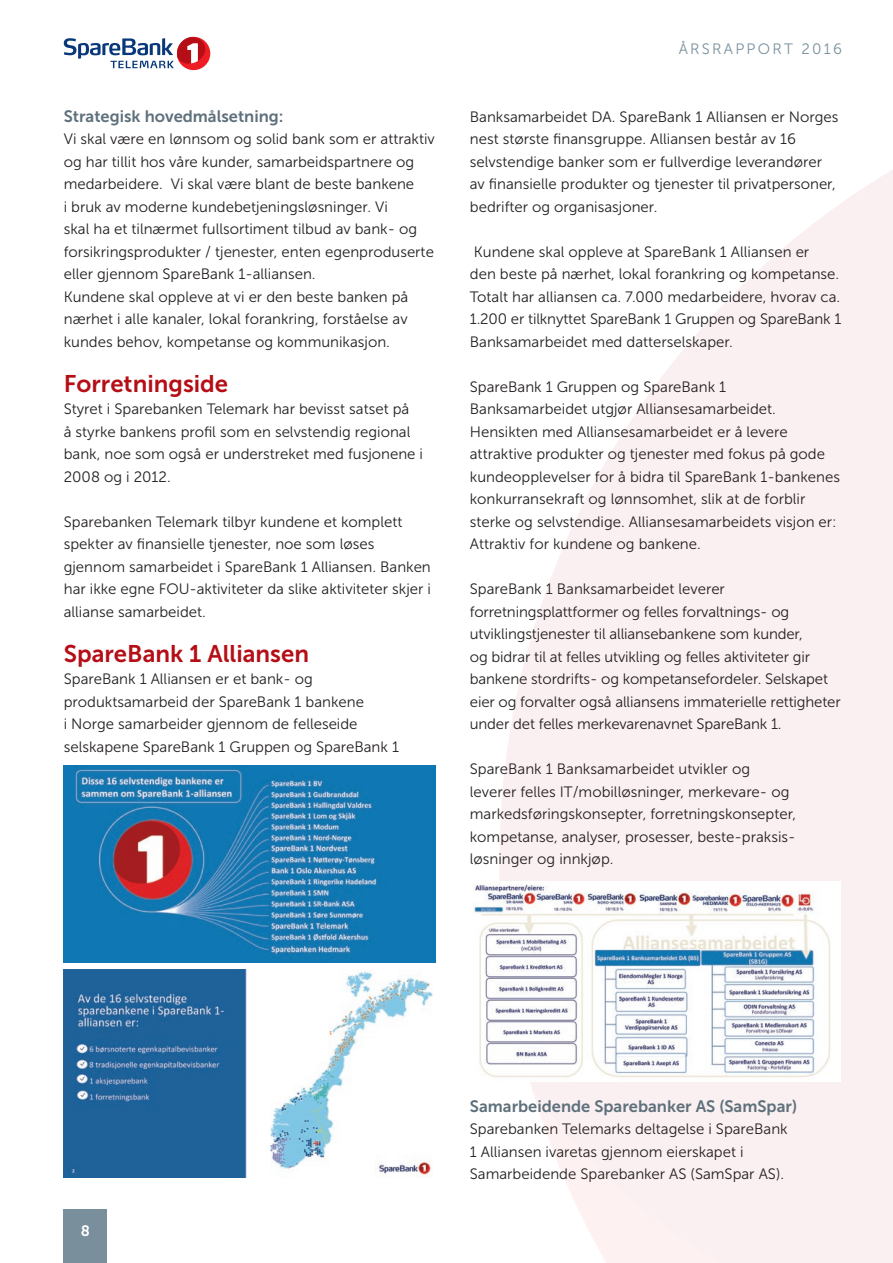
<style>
.page{position:relative;width:893px;height:1263px;background:#fff}
.page>*{position:absolute;margin:0;border:0;box-sizing:border-box;transform-origin:0 0}
.t1{font:24px "Museo Sans 700";color:#b50e16}
.t2{font:16.5px "Museo Sans 700";color:#5e707b}
.t3{font:15px/22.5px "Museo Sans 300";color:#231f20}
.t4{font:15px "Museo Sans 300";letter-spacing:.15em;color:#798f9c}
.t5{font:15px "Museo Sans 700";color:#fff}
</style>
<div class="page">
<div style="left:64px;top:1210px;width:43px;height:53px;background:#798f9c"></div>
<svg style="left:499px;top:170px;width:394px;height:1093px;fill:#faf0f1"></svg>
<div style="left:177px;top:37px;width:33px;height:33px;background:#ee1d23;border-radius:50%"></div>
<svg style="left:64px;top:36px;width:143px;height:32px"></svg>
<img style="left:64px;top:765px;width:372px;height:197px">
<img style="left:64px;top:970px;width:369px;height:208px">
<div style="left:469px;top:881px;width:372px;height:201px;background:#fff"></div>
<img style="left:474px;top:884px;width:357px;height:194px">
<p class="t2" style="left:64px;top:107px;width:221px">Strategisk hovedmålsetning:</p>
<p class="t3" style="left:64px;top:128px;width:373px">Vi skal være en lønnsom og solid bank som er attraktiv og har tillit hos våre kunder, samarbeidspartnere og medarbeidere. Vi skal være blant de beste bankene<br>i bruk av moderne kundebetjeningsløsninger. Vi<br>skal ha et tilnærmet fullsortiment tilbud av bank- og forsikringsprodukter / tjenester, enten egenproduserte eller gjennom SpareBank 1-alliansen.<br>Kundene skal oppleve at vi er den beste banken på nærhet i alle kanaler, lokal forankring, forståelse av kundes behov, kompetanse og kommunikasjon.</p>
<h1 class="t1" style="left:64px;top:370px;width:166px">Forretningside</h1>
<p class="t3" style="left:64px;top:398px;width:361px">Styret i Sparebanken Telemark har bevisst satset på<br>å styrke bankens profil som en selvstendig regional bank, noe som også er understreket med fusjonene i 2008 og i 2012.</p>
<p class="t3" style="left:64px;top:510px;width:369px">Sparebanken Telemark tilbyr kundene et komplett spekter av finansielle tjenester, noe som løses gjennom samarbeidet i SpareBank 1 Alliansen. Banken har ikke egne FOU-aktiviteter da slike aktiviteter skjer i allianse samarbeidet.</p>
<h1 class="t1" style="left:64px;top:640px;width:247px">SpareBank 1 Alliansen</h1>
<p class="t3" style="left:64px;top:668px;width:337px">SpareBank 1 Alliansen er et bank- og produktsamarbeid der SpareBank 1 bankene<br>i Norge samarbeider gjennom de felleseide selskapene SpareBank 1 Gruppen og SpareBank 1</p>
<p class="t4" style="left:679px;top:41px;width:165px">ÅRSRAPPORT 2016</p>
<p class="t3" style="left:470px;top:105px;width:370px">Banksamarbeidet DA. SpareBank 1 Alliansen er Norges nest største finansgruppe. Alliansen består av 16 selvstendige banker som er fullverdige leverandører av finansielle produkter og tjenester til privatpersoner, bedrifter og organisasjoner.</p>
<p class="t3" style="left:470px;top:240px;width:373px">Kundene skal oppleve at SpareBank 1 Alliansen er<br>den beste på nærhet, lokal forankring og kompetanse.<br>Totalt har alliansen ca. 7.000 medarbeidere, hvorav ca.<br>1.200 er tilknyttet SpareBank 1 Gruppen og SpareBank 1<br>Banksamarbeidet med datterselskaper.</p>
<p class="t3" style="left:470px;top:375px;width:372px">SpareBank 1 Gruppen og SpareBank 1<br>Banksamarbeidet utgjør Alliansesamarbeidet.<br>Hensikten med Alliansesamarbeidet er å levere attraktive produkter og tjenester med fokus på gode kundeopplevelser for å bidra til SpareBank 1-bankenes konkurransekraft og lønnsomhet, slik at de forblir sterke og selvstendige. Alliansesamarbeidets visjon er:<br>Attraktiv for kundene og bankene.</p>
<p class="t3" style="left:470px;top:578px;width:372px">SpareBank 1 Banksamarbeidet leverer forretningsplattformer og felles forvaltnings- og utviklingstjenester til alliansebankene som kunder,<br>og bidrar til at felles utvikling og felles aktiviteter gir bankene stordrifts- og kompetansefordeler. Selskapet eier og forvalter også alliansens immaterielle rettigheter under det felles merkevarenavnet SpareBank 1.</p>
<p class="t3" style="left:470px;top:758px;width:328px">SpareBank 1 Banksamarbeidet utvikler og leverer felles IT/mobilløsninger, merkevare- og markedsføringskonsepter, forretningskonsepter, kompetanse, analyser, prosesser, beste-praksis&shy;løsninger og innkjøp.</p>
<p class="t5" style="left:81px;top:1222px;width:11px">8</p>
<p class="t2" style="left:470px;top:1097px;width:329px">Samarbeidende Sparebanker AS (SamSpar)</p>
<p class="t3" style="left:470px;top:1118px;width:319px">Sparebanken Telemarks deltagelse i SpareBank<br>1 Alliansen ivaretas gjennom eierskapet i<br>Samarbeidende Sparebanker AS (SamSpar AS).</p>
</div>
